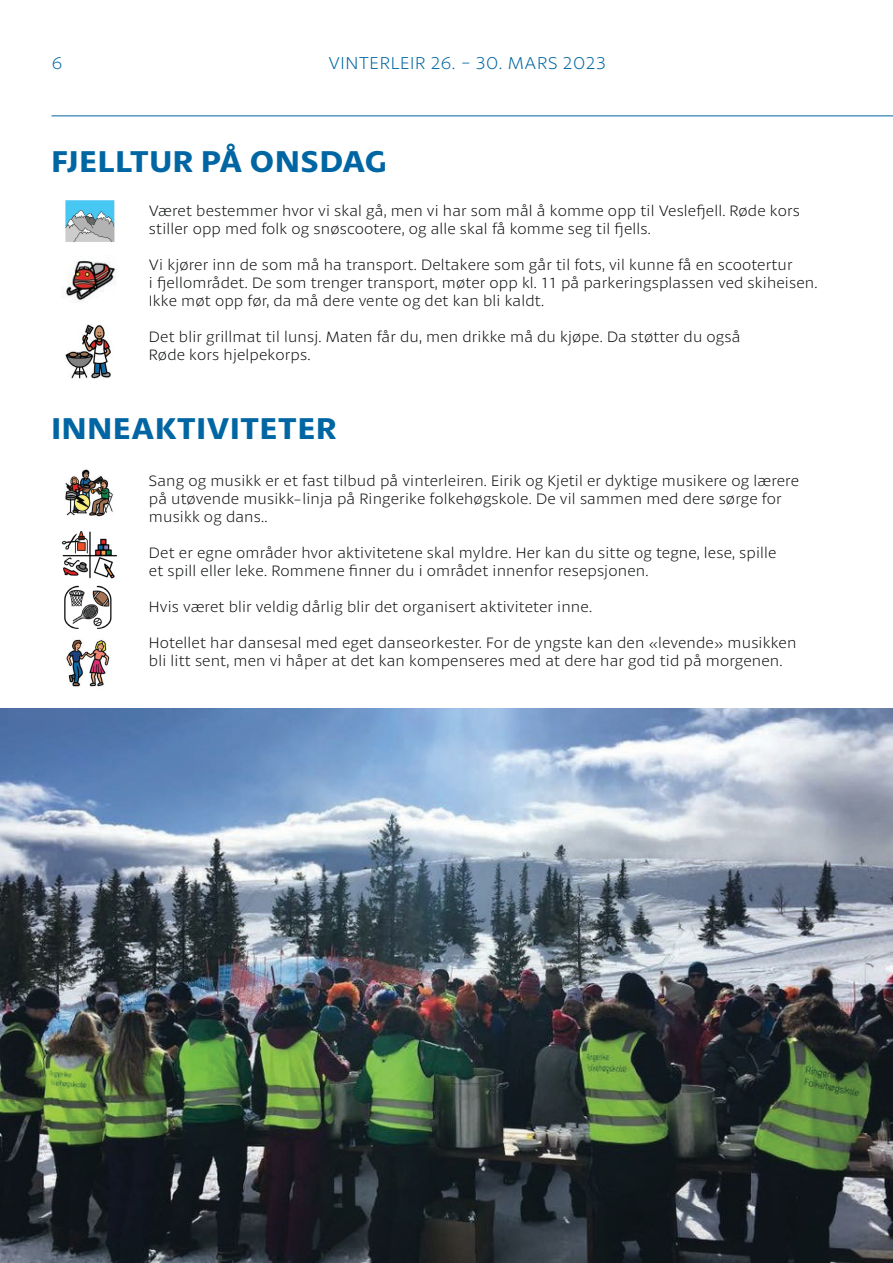
<style>
.page{position:relative;width:893px;height:1263px;background:#fff}
.page>*{position:absolute;margin:0;border:0;box-sizing:border-box;transform-origin:0 0}
.Side_overskrift{font:600 31.5px "Petala Pro";letter-spacing:.025em;color:#0066a3}
.t1{font:300 18px "Petala Pro";letter-spacing:.04em;color:#0066a3}
.brød_2{font:300 15.75px/18px "Petala Pro";letter-spacing:.01em;color:#090c0a}
</style>
<div class="page">
<hr style="left:52px;top:116px;width:841px;height:1px;background:#0066a3">
<img style="left:0;top:708px;width:893px;height:555px">
<img style="left:65px;top:200px;width:50px;height:42px">
<img style="left:66px;top:260px;width:50px;height:42px">
<img style="left:65px;top:325px;width:46px;height:53px">
<img style="left:65px;top:469px;width:48px;height:48px">
<img style="left:61px;top:531px;width:56px;height:48px">
<img style="left:64px;top:585px;width:48px;height:44px">
<img style="left:66px;top:639px;width:44px;height:48px">
<p class="t1" style="left:52px;top:54px;width:12px">6</p>
<p class="t1" style="left:328px;top:54px;width:279px">VINTERLEIR 26. - 30. MARS 2023</p>
<p class="Side_overskrift" style="left:52px;top:144px;width:337px">FJELLTUR PÅ ONSDAG</p>
<p class="brød_2" style="left:149px;top:202px;width:653px">Været bestemmer hvor vi skal gå, men vi har som mål å komme opp til Veslefjell. Røde kors stiller opp med folk og snøscootere, og alle skal få komme seg til fjells.</p>
<p class="brød_2" style="left:149px;top:256px;width:670px">Vi kjører inn de som må ha transport. Deltakere som går til fots, vil kunne få en scootertur<br>i fjellområdet. De som trenger transport, møter opp kl. 11 på parkeringsplassen ved skiheisen.<br>Ikke møt opp før, da må dere vente og det kan bli kaldt.</p>
<p class="brød_2" style="left:149px;top:328px;width:593px">Det blir grillmat til lunsj. Maten får du, men drikke må du kjøpe. Da støtter du også<br>Røde kors hjelpekorps.</p>
<p class="Side_overskrift" style="left:51px;top:410px;width:287px">INNEAKTIVITETER</p>
<p class="brød_2" style="left:149px;top:472px;width:651px">Sang og musikk er et fast tilbud på vinterleiren. Eirik og Kjetil er dyktige musikere og lærere på utøvende musikk-linja på Ringerike folkehøgskole. De vil sammen med dere sørge for musikk og dans..</p>
<p class="brød_2" style="left:149px;top:544px;width:629px">Det er egne områder hvor aktivitetene skal myldre. Her kan du sitte og tegne, lese, spille et spill eller leke. Rommene finner du i området innenfor resepsjonen.</p>
<p class="brød_2" style="left:149px;top:598px;width:445px">Hvis været blir veldig dårlig blir det organisert aktiviteter inne.</p>
<p class="brød_2" style="left:149px;top:634px;width:649px">Hotellet har dansesal med eget danseorkester. For de yngste kan den «levende» musikken bli litt sent, men vi håper at det kan kompenseres med at dere har god tid på morgenen.</p>
</div>
